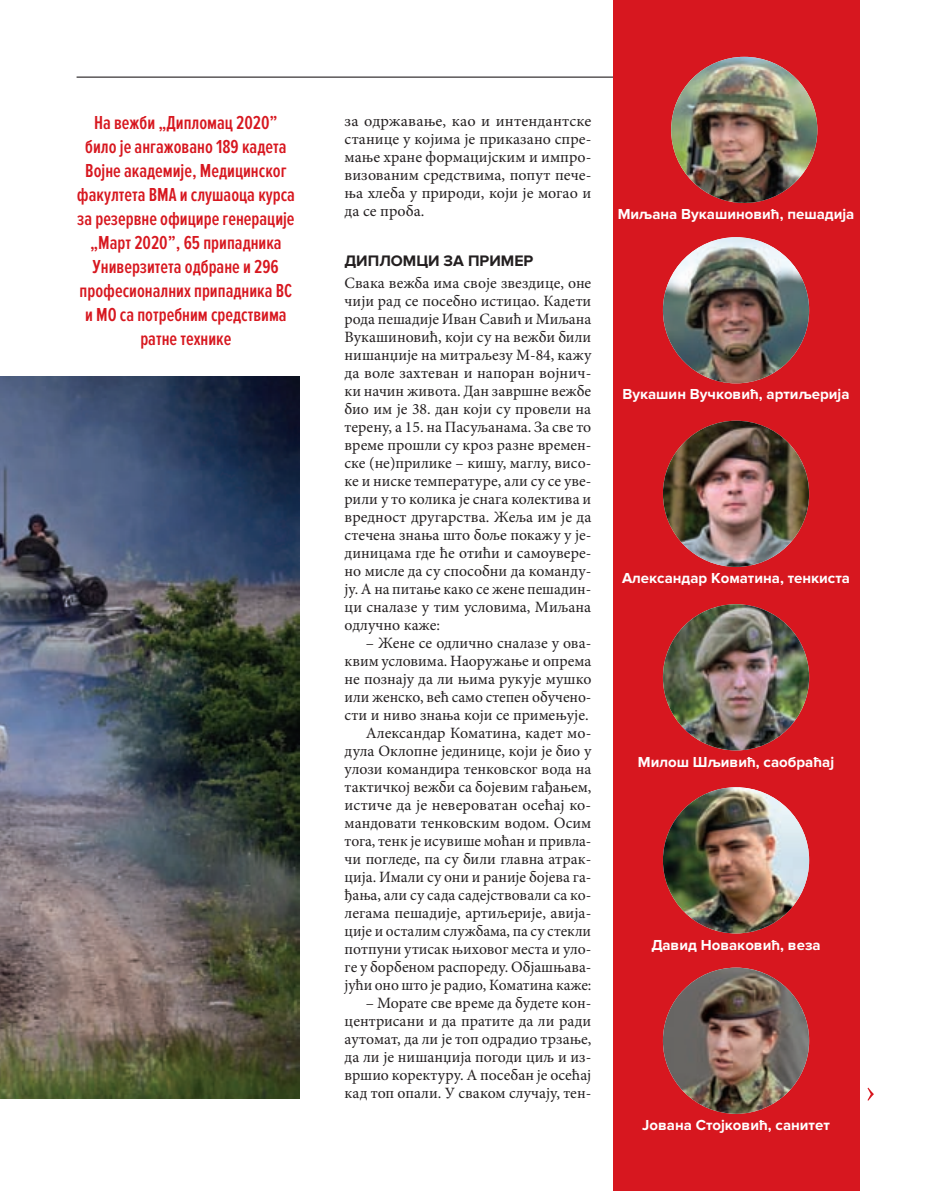
<style>
.page{position:relative;width:936px;height:1191px;background:#fff}
.page>*{position:absolute;margin:0;border:0;box-sizing:border-box;transform-origin:0 0}
.podnaslov_Verzal_12{font:600 19.5px/24px "Proxima Nova Ex Cn";color:#d7171f;text-align:center}
.Body{font:15.75px/18px "Minion Pro";color:#231f20;text-align:justify}
.BodyPrviPasus{font:15.75px/18px "Minion Pro";color:#231f20;text-align:justify}
.MedjunaslovCrni{font:700 15.75px "Proxima Nova";color:#231f20}
.AutoriUTemiBroja{font:700 15px "Proxima Nova";color:#fff}
</style>
<div class="page">
<hr style="left:77px;top:77px;width:782px;height:1px;background:#231f20">
<div style="left:612px;top:0;width:247px;height:1191px;background:#d7171f"></div>
<img style="left:663px;top:421px;width:146px;height:146px;border-radius:73px">
<img style="left:0;top:376px;width:300px;height:722px">
<svg style="left:867px;top:1087px;width:6px;height:13px"></svg>
<img style="left:671px;top:57px;width:146px;height:146px;border-radius:73px">
<img style="left:663px;top:237px;width:146px;height:146px;border-radius:73px">
<img style="left:663px;top:604px;width:146px;height:146px;border-radius:73px">
<img style="left:663px;top:787px;width:146px;height:146px;border-radius:73px">
<img style="left:663px;top:967px;width:146px;height:146px;border-radius:73px">
<p class="podnaslov_Verzal_12" style="left:77px;top:111px;width:219px">На вежби „Дипломац 2020” било је ангажовано 189 кадета<br>Војне академије, Медицинског факултета ВМА и слушаоца курса за резервне официре генерације „Март 2020”, 65 припадника<br>Универзитета одбране и 296 професионалних припадника ВС и МО са потребним средствима ратне технике</p>
<p class="Body" style="left:344px;top:112px;width:248px">за одржавање, као и интендантске станице у којима је приказано спре&shy;мање хране формацијским и импро&shy;визованим средствима, попут пече&shy;ња хлеба у природи, који је могао и да се проба.</p>
<p class="MedjunaslovCrni" style="left:344px;top:251px;width:190px">ДИПЛОМЦИ ЗА ПРИМЕР</p>
<p class="BodyPrviPasus" style="left:344px;top:274px;width:248px">Свака вежба има своје звездице, оне чији рад се посебно истицао. Кадети рода пешадије Иван Савић и Миљана Вукашиновић, који су на вежби били нишанџије на митраљезу М-84, кажу да воле захтеван и напоран војнич&shy;ки начин живота. Дан завршне вежбе био им је 38. дан који су провели на терену, а 15. на Пасуљанама. За све то време прошли су кроз разне времен&shy;ске (не)прилике – кишу, маглу, висо&shy;ке и ниске температуре, али су се уве&shy;рили у то колика је снага колектива и вредност другарства. Жеља им је да стечена знања што боље покажу у је&shy;диницама где ће отићи и самоувере&shy;но мисле да су способни да команду&shy;ју. А на питање како се жене пешадин&shy;ци сналазе у тим условима, Миљана одлучно каже:</p>
<p class="Body" style="left:344px;top:634px;width:248px;text-indent:21px">– Жене се одлично сналазе у ова&shy;квим условима. Наоружање и опрема не познају да ли њима рукује мушко или женско, већ само степен обучено&shy;сти и ниво знања који се примењује.</p>
<p class="Body" style="left:344px;top:724px;width:248px;text-indent:21px">Александар Коматина, кадет мо&shy;дула Оклопне јединице, који је био у улози командира тенковског вода на тактичкој вежби са бојевим гађањем, истиче да је невероватан осећај ко&shy;мандовати тенковским водом. Осим тога, тенк је исувише моћан и привла&shy;чи погледе, па су били главна атрак&shy;ција. Имали су они и раније бојева га&shy;ђања, али су сада садејствовали са ко&shy;легама пешадије, артиљерије, авија&shy;ције и осталим службама, па су стекли потпуни утисак њиховог места и уло&shy;ге у борбеном распореду. Објашњава&shy;јући оно што је радио, Коматина каже:</p>
<p class="Body" style="left:344px;top:994px;width:248px;text-indent:21px">– Морате све време да будете кон&shy;центрисани и да пратите да ли ради аутомат, да ли је топ одрадио трзање, да ли је нишанџија погоди циљ и из&shy;вршио коректуру. А посебан је осећај кад топ опали. У сваком случају, тен-</p>
<p class="AutoriUTemiBroja" style="left:617px;top:205px;width:238px">Миљана Вукашиновић, пешадија</p>
<p class="AutoriUTemiBroja" style="left:622px;top:386px;width:229px">Вукашин Вучковић, артиљерија</p>
<p class="AutoriUTemiBroja" style="left:622px;top:569px;width:229px">Александар Коматина, тенкиста</p>
<p class="AutoriUTemiBroja" style="left:638px;top:753px;width:198px">Милош Шљивић, саобраћај</p>
<p class="AutoriUTemiBroja" style="left:651px;top:936px;width:171px">Давид Новаковић, веза</p>
<p class="AutoriUTemiBroja" style="left:642px;top:1116px;width:189px">Јована Стојковић, санитет</p>
</div>
